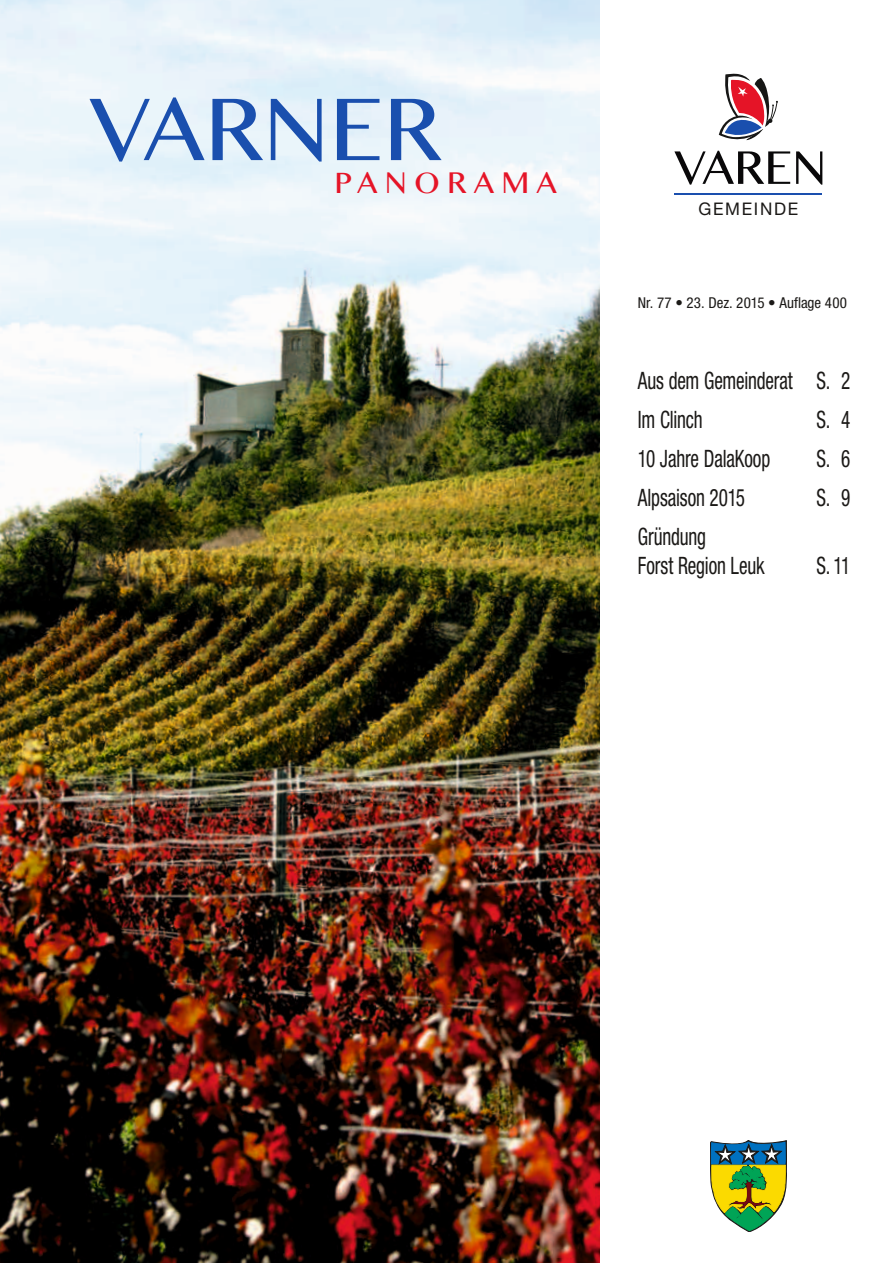
<style>
.page{position:relative;width:893px;height:1263px;background:#fff}
.page>*{position:absolute;margin:0;border:0;box-sizing:border-box;transform-origin:0 0}
.t1{font:90px "Myanmar MN";color:#1a4fae}
.t2{font:30px "Myanmar MN";letter-spacing:.24em;color:#e51427}
.t3{font:condensed 24px/39px "Helvetica Neue LT Std";letter-spacing:-.01em;color:#1b1917;scale:.8 1}
.t4{font:17.4px "Helvetica Neue LT Std";letter-spacing:.1em;color:#1b1917}
.t5{font:condensed 15px "Helvetica Neue LT Std";letter-spacing:.005em;color:#1b1917}
</style>
<div class="page">
<img style="left:0;top:0;width:600px;height:1263px">
<hr style="left:674px;top:193px;width:148px;height:1px;background:#1a4fae">
<svg style="left:674px;top:151px;width:116px;height:34px"></svg>
<svg style="left:796px;top:151px;width:26px;height:34px"></svg>
<svg style="left:719px;top:73px;width:59px;height:68px"></svg>
<svg style="left:710px;top:1140px;width:76px;height:92px"></svg>
<svg style="left:0;top:1260px;width:5px;height:3px"></svg>
<h1 class="t1" style="left:89px;top:76px;width:354px">VARNER</h1>
<p class="t2" style="left:334px;top:165px;width:224px">PANORAMA</p>
<p class="t4" style="left:698px;top:199px;width:101px">GEMEINDE</p>
<p class="t5" style="left:638px;top:294px;width:211px">Nr. 77 • 23. Dez. 2015 • Auflage 400</p>
<p class="t3" style="left:638px;top:361px;width:267px">Aus dem Gemeinderat S. 2<br>Im Clinch</p>
<p class="t3" style="left:816px;top:400px;width:44px">S. 4</p>
<p class="t3" style="left:638px;top:439px;width:167px">10 Jahre DalaKoop</p>
<p class="t3" style="left:816px;top:439px;width:44px">S. 6</p>
<p class="t3" style="left:638px;top:478px;width:136px">Alpsaison 2015</p>
<p class="t3" style="left:816px;top:478px;width:44px">S. 9</p>
<p class="t3" style="left:638px;top:522px;width:160px;line-height:28.8px">Gründung<br>Forst Region Leuk</p>
<p class="t3" style="left:816px;top:546px;width:44px">S. 11</p>
</div>
